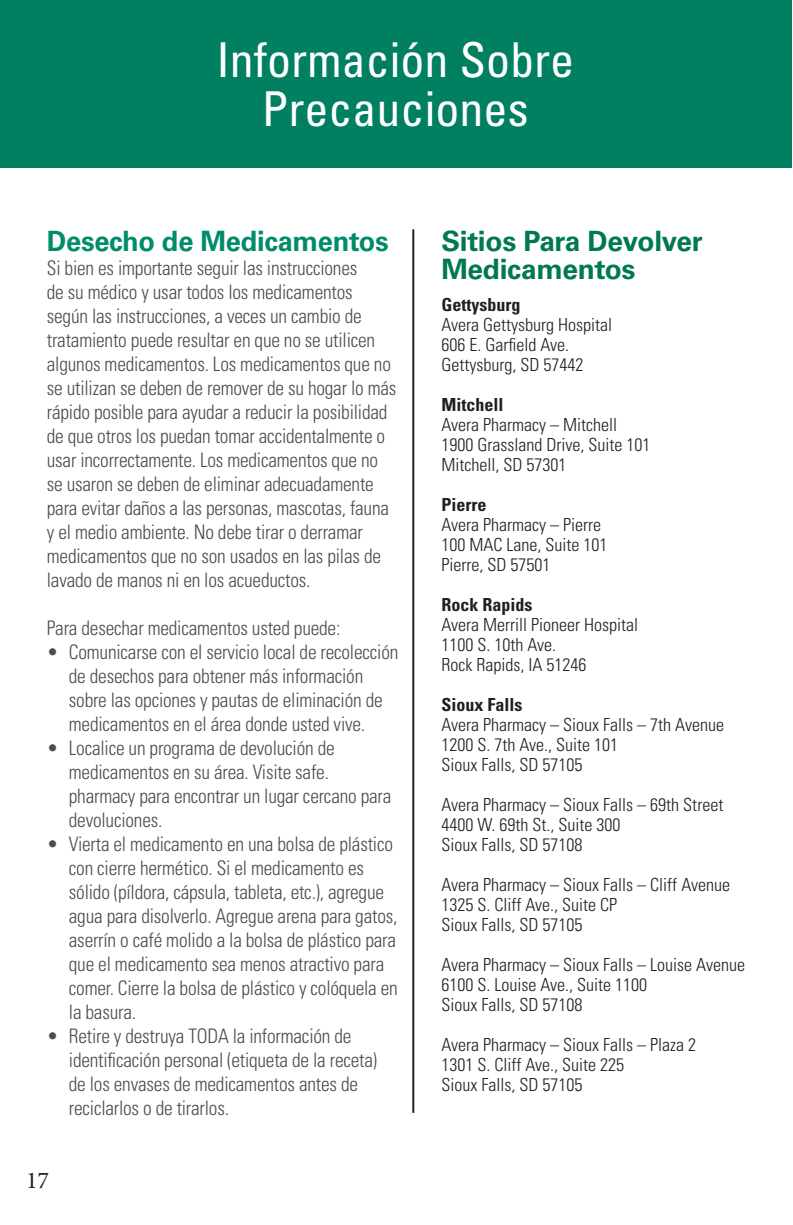
<style>
.page{position:relative;width:793px;height:1225px;background:#fff}
.page>*{position:absolute;margin:0;border:0;box-sizing:border-box;transform-origin:0 0}
.t1{font:condensed 48px "Univers LT Std";color:#fff}
.t2{font:700 28px/28px "Univers LT Std";letter-spacing:-.01em;color:#007854}
.t3{font:700 28px "Univers LT Std";letter-spacing:-.01em;color:#008c6b}
.t4{font:24px "Minion Pro";color:#231f20}
.t5{font:300 condensed 20px/24px "Univers LT Std";letter-spacing:-.01em;color:#4b4c4d}
.t6{font:300 condensed 18px "Univers LT Std";color:#231f20}
.t7{font:700 condensed 18px "Univers LT Std";color:#231f20}
</style>
<div class="page">
<div style="left:0;top:0;width:791px;height:167px;background:#008061"></div>
<hr style="left:412px;top:229px;width:2px;height:883px;background:#231f20">
<p class="t1" style="left:216px;top:29px;width:359px">Información Sobre</p>
<p class="t1" style="left:261px;top:79px;width:268px">Precauciones</p>
<p class="t3" style="left:47px;top:224px;width:343px">Desecho de Medicamentos</p>
<p class="t5" style="left:47px;top:256px;width:351px">Si bien es importante seguir las instrucciones<br>de su médico y usar todos los medicamentos según las instrucciones, a veces un cambio de tratamiento puede resultar en que no se utilicen algunos medicamentos. Los medicamentos que no se utilizan se deben de remover de su hogar lo más rápido posible para ayudar a reducir la posibilidad de que otros los puedan tomar accidentalmente o usar incorrectamente. Los medicamentos que no se usaron se deben de eliminar adecuadamente para evitar daños a las personas, mascotas, fauna y el medio ambiente. No debe tirar o derramar medicamentos que no son usados en las pilas de lavado de manos ni en los acueductos.</p>
<p class="t5" style="left:47px;top:616px;width:295px">Para desechar medicamentos usted puede:</p>
<p class="t5" style="left:69px;top:640px;width:331px;text-indent:-22px">• Comunicarse con el servicio local de recolección de desechos para obtener más información sobre las opciones y pautas de eliminación de medicamentos en el área donde usted vive.</p>
<p class="t5" style="left:69px;top:736px;width:324px;text-indent:-22px">• Localice un programa de devolución de medicamentos en su área. Visite safe. pharmacy para encontrar un lugar cercano para devoluciones.</p>
<p class="t5" style="left:69px;top:832px;width:330px;text-indent:-22px">• Vierta el medicamento en una bolsa de plástico con cierre hermético. Si el medicamento es sólido (píldora, cápsula, tableta, etc.), agregue agua para disolverlo. Agregue arena para gatos, aserrín o café molido a la bolsa de plástico para que el medicamento sea menos atractivo para comer. Cierre la bolsa de plástico y colóquela en la basura.</p>
<p class="t5" style="left:69px;top:1024px;width:309px;text-indent:-22px">• Retire y destruya TODA la información de identificación personal (etiqueta de la receta) de los envases de medicamentos antes de reciclarlos o de tirarlos.</p>
<p class="t4" style="left:26px;top:1164px;width:25px">17</p>
<p class="t2" style="left:441px;top:227px;width:263px">Sitios Para Devolver<br>Medicamentos</p>
<p class="t7" style="left:441px;top:293px;width:80px">Gettysburg</p>
<p class="t6" style="left:441px;top:313px;width:172px">Avera Gettysburg Hospital</p>
<p class="t6" style="left:441px;top:333px;width:129px">606 E. Garfield Ave.</p>
<p class="t6" style="left:441px;top:353px;width:143px">Gettysburg, SD 57442</p>
<p class="t7" style="left:441px;top:393px;width:64px">Mitchell</p>
<p class="t6" style="left:441px;top:413px;width:177px">Avera Pharmacy – Mitchell</p>
<p class="t6" style="left:441px;top:433px;width:210px">1900 Grassland Drive, Suite 101</p>
<p class="t6" style="left:441px;top:453px;width:126px">Mitchell, SD 57301</p>
<p class="t7" style="left:441px;top:493px;width:46px">Pierre</p>
<p class="t6" style="left:441px;top:513px;width:161px">Avera Pharmacy – Pierre</p>
<p class="t6" style="left:441px;top:533px;width:167px">100 MAC Lane, Suite 101</p>
<p class="t6" style="left:441px;top:553px;width:110px">Pierre, SD 57501</p>
<p class="t7" style="left:441px;top:593px;width:93px">Rock Rapids</p>
<p class="t6" style="left:441px;top:613px;width:198px">Avera Merrill Pioneer Hospital</p>
<p class="t6" style="left:441px;top:633px;width:116px">1100 S. 10th Ave.</p>
<p class="t6" style="left:441px;top:653px;width:146px">Rock Rapids, IA 51246</p>
<p class="t7" style="left:441px;top:693px;width:83px">Sioux Falls</p>
<p class="t6" style="left:441px;top:713px;width:284px">Avera Pharmacy – Sioux Falls – 7th Avenue</p>
<p class="t6" style="left:441px;top:733px;width:178px">1200 S. 7th Ave., Suite 101</p>
<p class="t6" style="left:441px;top:753px;width:142px">Sioux Falls, SD 57105</p>
<p class="t6" style="left:441px;top:793px;width:283px">Avera Pharmacy – Sioux Falls – 69th Street</p>
<p class="t6" style="left:441px;top:813px;width:180px">4400 W. 69th St., Suite 300</p>
<p class="t6" style="left:441px;top:833px;width:142px">Sioux Falls, SD 57108</p>
<p class="t6" style="left:441px;top:873px;width:290px">Avera Pharmacy – Sioux Falls – Cliff Avenue</p>
<p class="t6" style="left:441px;top:893px;width:177px">1325 S. Cliff Ave., Suite CP</p>
<p class="t6" style="left:441px;top:913px;width:142px">Sioux Falls, SD 57105</p>
<p class="t6" style="left:441px;top:953px;width:305px">Avera Pharmacy – Sioux Falls – Louise Avenue</p>
<p class="t6" style="left:441px;top:973px;width:207px">6100 S. Louise Ave., Suite 1100</p>
<p class="t6" style="left:441px;top:993px;width:142px">Sioux Falls, SD 57108</p>
<p class="t6" style="left:441px;top:1033px;width:256px">Avera Pharmacy – Sioux Falls – Plaza 2</p>
<p class="t6" style="left:441px;top:1053px;width:184px">1301 S. Cliff Ave., Suite 225</p>
<p class="t6" style="left:441px;top:1073px;width:142px">Sioux Falls, SD 57105</p>
</div>
